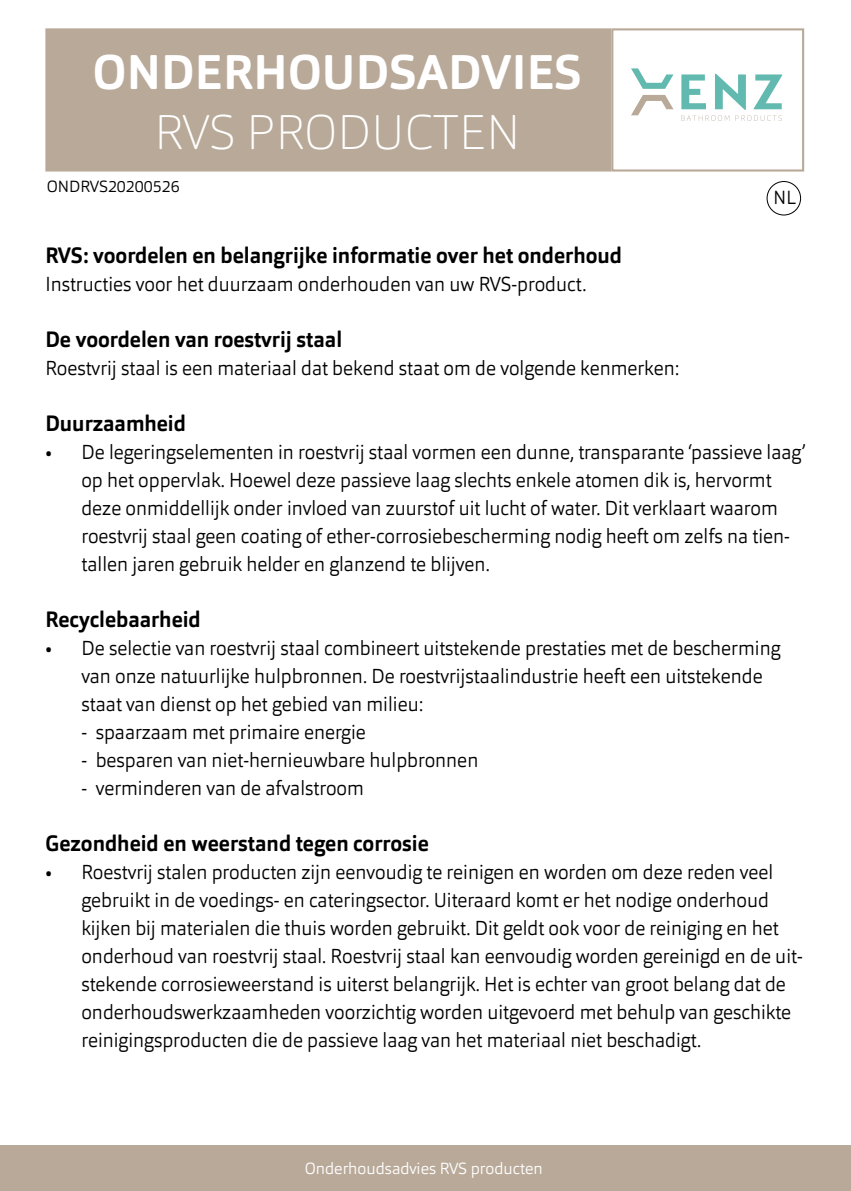
<style>
.page{position:relative;width:851px;height:1191px;background:#fff}
.page>*{position:absolute;margin:0;border:0;box-sizing:border-box;transform-origin:0 0}
.t1{font:700 48px "Orgon";letter-spacing:.005em;color:#fff}
.t2{font:100 48px "Orgon";letter-spacing:-.005em;color:#fff}
.t3{font:700 22px "Orgon";color:#000;scale:.95 1}
.t4{font:300 20px/28px "Orgon";color:#000;scale:.95 1}
.t5{font:300 18.8px "Orgon";color:#000;scale:.95 1}
.t6{font:300 16px "Orgon";color:#fff}
.t7{font:300 16px "Orgon";color:#000}
</style>
<div class="page">
<div style="left:45px;top:28px;width:566px;height:143px;background:#b9a999;border:2px solid #b9a999"></div>
<div style="left:611px;top:28px;width:193px;height:143px;border:2px solid #b9a999"></div>
<svg style="left:631px;top:68px;width:42px;height:21px"></svg>
<svg style="left:631px;top:95px;width:42px;height:20px"></svg>
<svg style="left:681px;top:74px;width:101px;height:47px"></svg>
<div style="left:766px;top:181px;width:34px;height:34px;border:1px solid #000;border-radius:50%"></div>
<div style="left:0;top:1145px;width:850px;height:46px;background:#b9a999"></div>
<h1 class="t1" style="left:93px;top:41px;width:490px">ONDERHOUDSADVIES</h1>
<h1 class="t2" style="left:155px;top:102px;width:367px">RVS PRODUCTEN</h1>
<p class="t7" style="left:47px;top:176px;width:134px">ONDRVS20200526</p>
<p class="t5" style="left:773px;top:185px;width:25px">NL</p>
<p class="t3" style="left:45px;top:241px;width:608px">RVS: voordelen en belangrijke informatie over het onderhoud</p>
<p class="t4" style="left:45px;top:270px;width:571px">Instructies voor het duurzaam onderhouden van uw RVS-product.</p>
<p class="t3" style="left:45px;top:325px;width:314px">De voordelen van roestvrij staal</p>
<p class="t4" style="left:45px;top:354px;width:668px">Roestvrij staal is een materiaal dat bekend staat om de volgende kenmerken:</p>
<p class="t3" style="left:45px;top:409px;width:149px">Duurzaamheid</p>
<p class="t4" style="left:81px;top:438px;width:763px;text-indent:-36px">• De legeringselementen in roestvrij staal vormen een dunne, transparante ‘passieve laag’ op het oppervlak. Hoewel deze passieve laag slechts enkele atomen dik is, hervormt deze onmiddellijk onder invloed van zuurstof uit lucht of water. Dit verklaart waarom roestvrij staal geen coating of ether-corrosiebescherming nodig heeft om zelfs na tien&shy;tallen jaren gebruik helder en glanzend te blijven.</p>
<p class="t3" style="left:45px;top:605px;width:165px">Recyclebaarheid</p>
<p class="t4" style="left:81px;top:634px;width:737px;text-indent:-36px">• De selectie van roestvrij staal combineert uitstekende prestaties met de bescherming van onze natuurlijke hulpbronnen. De roestvrijstaalindustrie heeft een uitstekende staat van dienst op het gebied van milieu:</p>
<p class="t4" style="left:81px;top:718px;width:301px">- spaarzaam met primaire energie</p>
<p class="t4" style="left:81px;top:746px;width:419px">- besparen van niet-hernieuwbare hulpbronnen</p>
<p class="t4" style="left:81px;top:774px;width:299px">- verminderen van de afvalstroom</p>
<p class="t3" style="left:45px;top:829px;width:405px">Gezondheid en weerstand tegen corrosie</p>
<p class="t4" style="left:81px;top:858px;width:760px;text-indent:-36px">• Roestvrij stalen producten zijn eenvoudig te reinigen en worden om deze reden veel gebruikt in de voedings- en cateringsector. Uiteraard komt er het nodige onderhoud kijken bij materialen die thuis worden gebruikt. Dit geldt ook voor de reiniging en het onderhoud van roestvrij staal. Roestvrij staal kan eenvoudig worden gereinigd en de uit&shy;stekende corrosieweerstand is uiterst belangrijk. Het is echter van groot belang dat de onderhoudswerkzaamheden voorzichtig worden uitgevoerd met behulp van geschikte reinigingsproducten die de passieve laag van het materiaal niet beschadigt.</p>
<p class="t6" style="left:305px;top:1158px;width:239px">Onderhoudsadvies RVS producten</p>
</div>
